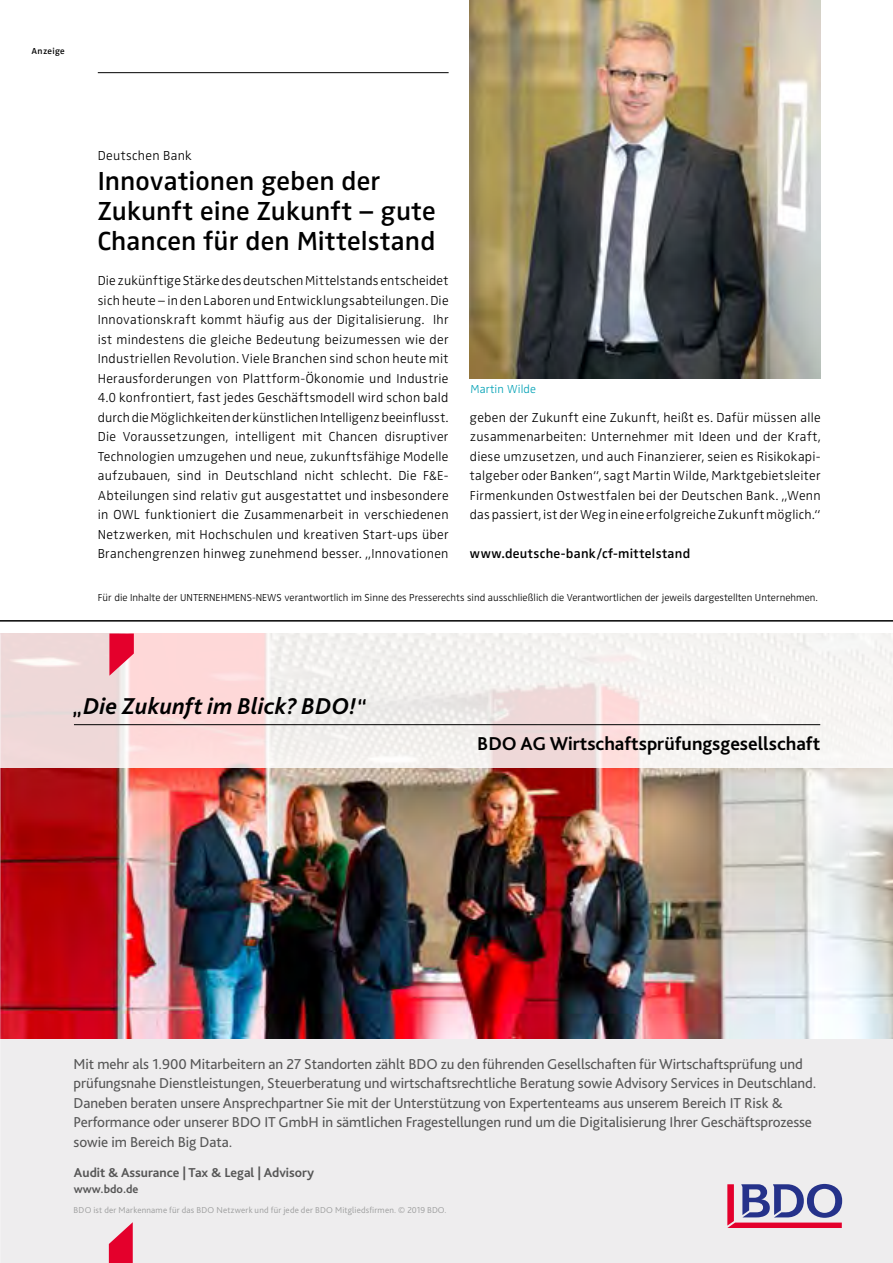
<style>
.page{position:relative;width:893px;height:1263px;background:#fff}
.page>*{position:absolute;margin:0;border:0;box-sizing:border-box;transform-origin:0 0}
.t1{font:600 27px/30px "Zwo Pro";letter-spacing:.005em;color:#000}
.t2{font:italic 700 24px "Bliss Pro";letter-spacing:.01em;color:#000}
.t3{font:700 19.5px "Bliss Pro";color:#000}
.t4{font:15px/19.5px "Bliss Pro";letter-spacing:-.005em;color:#565656}
.t5{font:300 13.5px/19.5px "Zwo Pro";letter-spacing:.02em;color:#000;text-align:justify}
.t6{font:700 13.5px "Bliss Pro";color:#565656}
.t7{font:600 13.5px "Zwo Pro";letter-spacing:.02em;color:#000}
.t8{font:300 12px "Zwo Pro";letter-spacing:.01em;color:#00a1b5}
.t9{font:700 12px "Bliss Pro";color:#565656}
.t10{font:300 10.5px "Zwo Pro";color:#000}
.t11{font:300 9px "Bliss Pro";letter-spacing:.025em;color:#9c9d9d}
.t12{font:600 9px "Zwo Pro";letter-spacing:.03em;color:#000}
.s1{font-size:21px}
</style>
<div class="page">
<hr style="left:98px;top:72px;width:351px;height:1px;background:#000">
<div style="left:0;top:1027px;width:893px;height:236px;background:#eeedee"></div>
<img style="left:1px;top:768px;width:892px;height:270px">
<svg style="left:1px;top:633px;width:892px;height:135px;fill:#f4eeec"></svg>
<svg style="left:109px;top:633px;width:25px;height:43px"></svg>
<hr style="left:74px;top:724px;width:746px;height:1px;background:#000">
<svg style="left:727px;top:1184px;width:115px;height:44px"></svg>
<svg style="left:109px;top:1222px;width:24px;height:41px"></svg>
<svg style="left:0;top:634px;width:1px;height:629px"></svg>
<hr style="left:0;top:620px;width:893px;height:2px;background:#000">
<img style="left:470px;top:0;width:351px;height:378px">
<p class="t12" style="left:32px;top:46px;width:35px">Anzeige</p>
<p class="t5" style="left:98px;top:146px;width:96px">Deutschen Bank</p>
<h1 class="t1" style="left:98px;top:167px;width:339px">Innovationen geben der<br>Zukunft eine Zukunft – gute<br>Chancen für den Mittelstand</h1>
<p class="t5" style="left:98px;top:271px;width:352px">Die zukünftige Stärke des deutschen Mittelstands entscheidet sich heute – in den Laboren und Entwicklungsabteilungen. Die Innovationskraft kommt häufig aus der Digitalisierung. Ihr ist mindestens die gleiche Bedeutung beizumessen wie der Industriellen Revolution. Viele Branchen sind schon heute mit Herausforderungen von Plattform-Ökonomie und Industrie 4.0 konfrontiert, fast jedes Geschäftsmodell wird schon bald durch die Möglichkeiten der künstlichen Intelligenz beeinflusst.<br>Die Voraussetzungen, intelligent mit Chancen disruptiver Technologien umzugehen und neue, zukunftsfähige Modelle aufzubauen, sind in Deutschland nicht schlecht. Die F&amp;E-Abteilungen sind relativ gut ausgestattet und insbesondere in OWL funktioniert die Zusammenarbeit in verschiedenen Netzwerken, mit Hochschulen und kreativen Start-ups über Branchengrenzen hinweg zunehmend besser. „Innovationen</p>
<p class="t8" style="left:470px;top:383px;width:67px">Martin Wilde</p>
<p class="t5" style="left:470px;top:408px;width:352px">geben der Zukunft eine Zukunft, heißt es. Dafür müssen alle zusammenarbeiten: Unternehmer mit Ideen und der Kraft, diese umzusetzen, und auch Finanzierer, seien es Risikokapi&shy;talgeber oder Banken“, sagt Martin Wilde, Marktgebietsleiter Firmenkunden Ostwestfalen bei der Deutschen Bank. „Wenn das passiert, ist der Weg in eine erfolgreiche Zukunft möglich.“</p>
<p class="t7" style="left:470px;top:546px;width:222px">www.deutsche-bank/cf-mittelstand</p>
<p class="t10" style="left:98px;top:592px;width:721px">Für die Inhalte der UNTERNEHMENS-NEWS verantwortlich im Sinne des Presserechts sind ausschließlich die Verantwortlichen der jeweils dargestellten Unternehmen.</p>
<h2 class="t2" style="left:74px;top:691px;width:293px"><span class="s1">„</span>Die Zukunft im Blick? BDO!<span class="s1">“</span></h2>
<h3 class="t3" style="left:477px;top:731px;width:344px">BDO AG Wirtschaftsprüfungsgesellschaft</h3>
<p class="t4" style="left:74px;top:1054px;width:744px">Mit mehr als 1.900 Mitarbeitern an 27 Standorten zählt BDO zu den führenden Gesellschaften für Wirtschaftsprüfung und prüfungsnahe Dienstleistungen, Steuerberatung und wirtschaftsrechtliche Beratung sowie Advisory Services in Deutschland.<br>Daneben beraten unsere Ansprechpartner Sie mit der Unterstützung von Expertenteams aus unserem Bereich IT Risk &amp; Performance oder unserer BDO IT GmbH in sämtlichen Fragestellungen rund um die Digitalisierung Ihrer Geschäftsprozesse sowie im Bereich Big Data.</p>
<p class="t6" style="left:74px;top:1164px;width:242px">Audit &amp; Assurance | Tax &amp; Legal | Advisory</p>
<p class="t9" style="left:74px;top:1181px;width:66px">www.bdo.de</p>
<p class="t11" style="left:74px;top:1205px;width:375px">BDO ist der Markenname für das BDO Netzwerk und für jede der BDO Mitgliedsfirmen. © 2019 BDO.</p>
</div>
